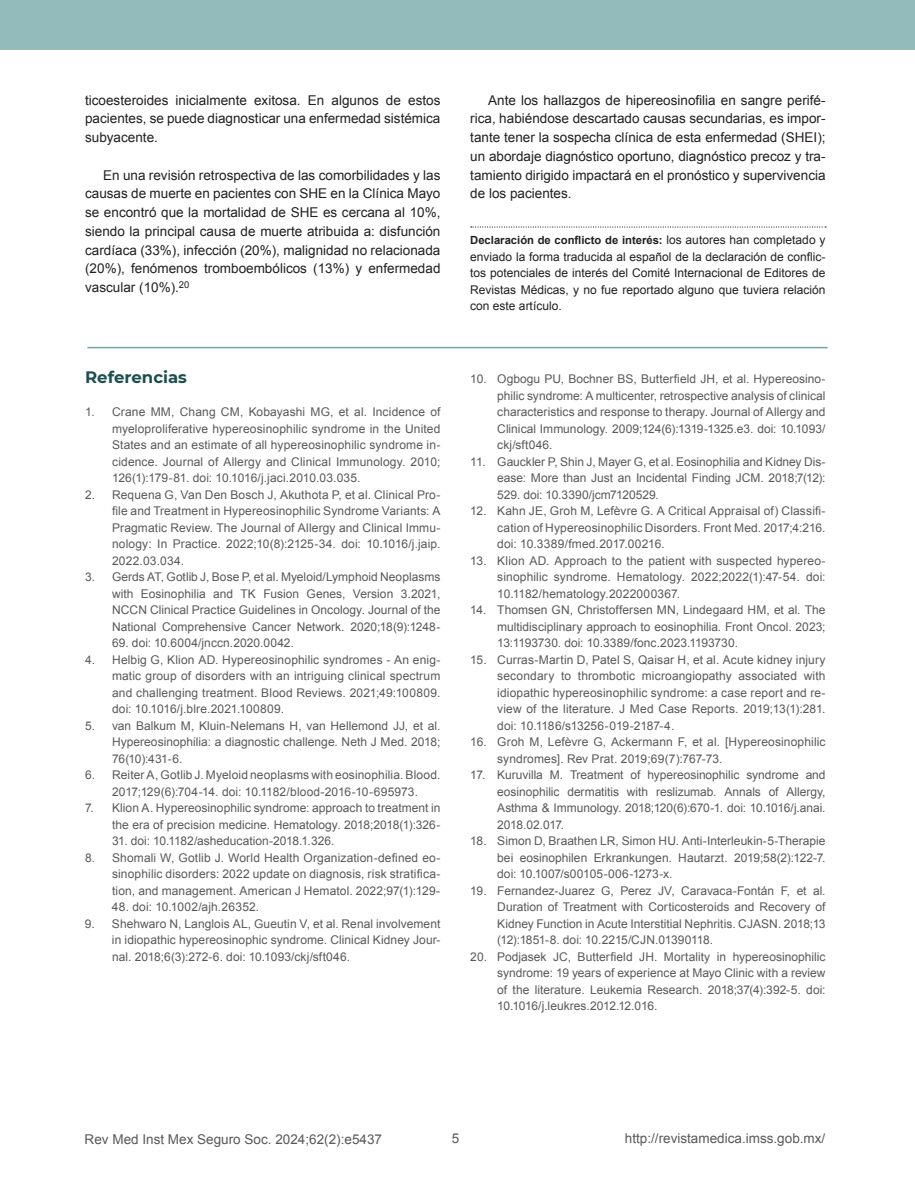
<style>
.page{position:relative;width:915px;height:1191px;background:#fff}
.page>*{position:absolute;margin:0;border:0;box-sizing:border-box;transform-origin:0 0}
.t1{font:700 16.5px "Montserrat";color:#1c4f4f}
.t2{font:13.5px/18.8px "Arial";color:#231f20;text-align:justify}
.t3{font:13.5px "Arial";color:#58595b}
.t4{font:12px/16.5px "Arial";letter-spacing:.005em;color:#58595b;text-align:justify}
.t5{font:12px/16.5px "Arial";color:#231f20;text-align:justify}
.t6{font:700 11.25px "Arial";color:#231f20}
.s1{font-weight:400;font-size:12px}
</style>
<div class="page">
<div style="left:0;top:0;width:914px;height:50px;background:#93bbbb"></div>
<svg style="left:470px;top:226px;width:355px;height:1px"></svg>
<hr style="left:87px;top:347px;width:740px;height:1px;background:#70a6a6">
<p class="t2" style="left:85px;top:91px;width:357px">ticoesteroides inicialmente exitosa. En algunos de estos pacientes, se puede diagnosticar una enfermedad sistémica subyacente.</p>
<p class="t2" style="left:85px;top:166px;width:357px;text-indent:18px">En una revisión retrospectiva de las comorbilidades y las causas de muerte en pacientes con SHE en la Clínica Mayo se encontró que la mortalidad de SHE es cercana al 10%, siendo la principal causa de muerte atribuida a: disfunción cardíaca (33%), infección (20%), malignidad no relacionada (20%), fenómenos tromboembólicos (13%) y enfermedad vascular (10%).<sup>20</sup></p>
<h1 class="t1" style="left:85px;top:365px;width:103px">Referencias</h1>
<p class="t4" style="left:112px;top:404px;width:330px;text-indent:-27px">1. Crane MM, Chang CM, Kobayashi MG, et al. Incidence of myeloproliferative hypereosinophilic syndrome in the United States and an estimate of all hypereosinophilic syndrome in&shy;cidence. Journal of Allergy and Clinical Immunology. 2010; 126(1):179-81. doi: 10.1016/j.jaci.2010.03.035.</p>
<p class="t4" style="left:112px;top:486px;width:330px;text-indent:-27px">2. Requena G, Van Den Bosch J, Akuthota P, et al. Clinical Pro&shy;file and Treatment in Hypereosinophilic Syndrome Variants: A Pragmatic Review. The Journal of Allergy and Clinical Immu&shy;nology: In Practice. 2022;10(8):2125-34. doi: 10.1016/j.jaip.<br>2022.03.034.</p>
<p class="t4" style="left:112px;top:569px;width:330px;text-indent:-27px">3. Gerds AT, Gotlib J, Bose P, et al. Myeloid/Lymphoid Neoplasms with Eosinophilia and TK Fusion Genes, Version 3.2021, NCCN Clinical Practice Guidelines in Oncology. Journal of the National Comprehensive Cancer Network. 2020;18(9):1248-</p>
<p class="t4" style="left:112px;top:635px;width:183px">69. doi: 10.6004/jnccn.2020.0042.</p>
<p class="t4" style="left:112px;top:651px;width:330px;text-indent:-27px">4. Helbig G, Klion AD. Hypereosinophilic syndromes - An enig&shy;matic group of disorders with an intriguing clinical spectrum and challenging treatment. Blood Reviews. 2021;49:100809. doi: 10.1016/j.blre.2021.100809.</p>
<p class="t4" style="left:112px;top:717px;width:330px;text-indent:-27px">5. van Balkum M, Kluin-Nelemans H, van Hellemond JJ, et al.<br>Hypereosinophilia: a diagnostic challenge. Neth J Med. 2018; 76(10):431-6.</p>
<p class="t4" style="left:85px;top:767px;width:357px;text-align:center">6. Reiter A, Gotlib J. Myeloid neoplasms with eosinophilia. Blood.<br>2017;129(6):704-14. doi: 10.1182/blood-2016-10-695973.</p>
<p class="t4" style="left:85px;top:800px;width:357px;text-align:right">7. Klion A. Hypereosinophilic syndrome: approach to treatment in the era of precision medicine. Hematology. 2018;2018(1):326-</p>
<p class="t4" style="left:112px;top:833px;width:224px">31. doi: 10.1182/asheducation-2018.1.326.</p>
<p class="t4" style="left:112px;top:849px;width:330px;text-indent:-27px">8. Shomali W, Gotlib J. World Health Organization-defined eo&shy;sinophilic disorders: 2022 update on diagnosis, risk stratifica&shy;tion, and management. American J Hematol. 2022;97(1):129-</p>
<p class="t4" style="left:112px;top:899px;width:149px">48. doi: 10.1002/ajh.26352.</p>
<p class="t4" style="left:112px;top:915px;width:330px;text-indent:-27px">9. Shehwaro N, Langlois AL, Gueutin V, et al. Renal involvement in idiopathic hypereosinophic syndrome. Clinical Kidney Jour&shy;nal. 2018;6(3):272-6. doi: 10.1093/ckj/sft046.</p>
<p class="t2" style="left:470px;top:91px;width:357px;text-indent:18px">Ante los hallazgos de hipereosinofilia en sangre perifé&shy;rica, habiéndose descartado causas secundarias, es impor&shy;tante tener la sospecha clínica de esta enfermedad (SHEI); un abordaje diagnóstico oportuno, diagnóstico precoz y tra&shy;tamiento dirigido impactará en el pronóstico y supervivencia de los pacientes.</p>
<p class="t6" style="left:470px;top:233px;width:357px">Declaración de conflicto de interés: <span class="s1">los autores han completado y</span></p>
<p class="t5" style="left:470px;top:248px;width:357px">enviado la forma traducida al español de la declaración de conflic&shy;tos potenciales de interés del Comité Internacional de Editores de Revistas Médicas, y no fue reportado alguno que tuviera relación con este artículo.</p>
<p class="t4" style="left:497px;top:371px;width:330px;text-indent:-27px">10. Ogbogu PU, Bochner BS, Butterfield JH, et al. Hypereosino&shy;philic syndrome: A multicenter, retrospective analysis of clinical characteristics and response to therapy. Journal of Allergy and Clinical Immunology. 2009;124(6):1319-1325.e3. doi: 10.1093/ ckj/sft046.</p>
<p class="t4" style="left:497px;top:453px;width:330px;text-indent:-27px">11. Gauckler P, Shin J, Mayer G, et al. Eosinophilia and Kidney Dis&shy;ease: More than Just an Incidental Finding JCM. 2018;7(12):<br>529. doi: 10.3390/jcm7120529.</p>
<p class="t4" style="left:497px;top:503px;width:330px;text-indent:-27px">12. Kahn JE, Groh M, Lefèvre G. A Critical Appraisal of) Classifi&shy;cation of Hypereosinophilic Disorders. Front Med. 2017;4:216. doi: 10.3389/fmed.2017.00216.</p>
<p class="t4" style="left:497px;top:552px;width:330px;text-indent:-27px">13. Klion AD. Approach to the patient with suspected hypereo&shy;sinophilic syndrome. Hematology. 2022;2022(1):47-54. doi:<br>10.1182/hematology.2022000367.</p>
<p class="t4" style="left:497px;top:602px;width:330px;text-indent:-27px">14. Thomsen GN, Christoffersen MN, Lindegaard HM, et al. The multidisciplinary approach to eosinophilia. Front Oncol. 2023; 13:1193730. doi: 10.3389/fonc.2023.1193730.</p>
<p class="t4" style="left:497px;top:651px;width:330px;text-indent:-27px">15. Curras-Martin D, Patel S, Qaisar H, et al. Acute kidney injury secondary to thrombotic microangiopathy associated with idiopathic hypereosinophilic syndrome: a case report and re&shy;view of the literature. J Med Case Reports. 2019;13(1):281. doi: 10.1186/s13256-019-2187-4.</p>
<p class="t4" style="left:497px;top:734px;width:330px;text-indent:-27px">16. Groh M, Lefèvre G, Ackermann F, et al. [Hypereosinophilic syndromes]. Rev Prat. 2019;69(7):767-73.</p>
<p class="t4" style="left:497px;top:767px;width:330px;text-indent:-27px">17. Kuruvilla M. Treatment of hypereosinophilic syndrome and eosinophilic dermatitis with reslizumab. Annals of Allergy, Asthma &amp; Immunology. 2018;120(6):670-1. doi: 10.1016/j.anai.<br>2018.02.017.</p>
<p class="t4" style="left:497px;top:833px;width:330px;text-indent:-27px">18. Simon D, Braathen LR, Simon HU. Anti-Interleukin-5-Therapie bei eosinophilen Erkrankungen. Hautarzt. 2019;58(2):122-7. doi: 10.1007/s00105-006-1273-x.</p>
<p class="t4" style="left:497px;top:882px;width:330px;text-indent:-27px">19. Fernandez-Juarez G, Perez JV, Caravaca-Fontán F, et al.<br>Duration of Treatment with Corticosteroids and Recovery of Kidney Function in Acute Interstitial Nephritis. CJASN. 2018;13 (12):1851-8. doi: 10.2215/CJN.01390118.</p>
<p class="t4" style="left:497px;top:948px;width:330px;text-indent:-27px">20. Podjasek JC, Butterfield JH. Mortality in hypereosinophilic syndrome: 19 years of experience at Mayo Clinic with a review of the literature. Leukemia Research. 2018;37(4):392-5. doi:<br>10.1016/j.leukres.2012.12.016.</p>
<p class="t3" style="left:85px;top:1130px;width:299px">Rev Med Inst Mex Seguro Soc. 2024;62(2):e5437</p>
<p class="t3" style="left:451px;top:1129px;width:9px">5</p>
<p class="t3" style="left:624px;top:1129px;width:202px">http://revistamedica.imss.gob.mx/</p>
</div>
